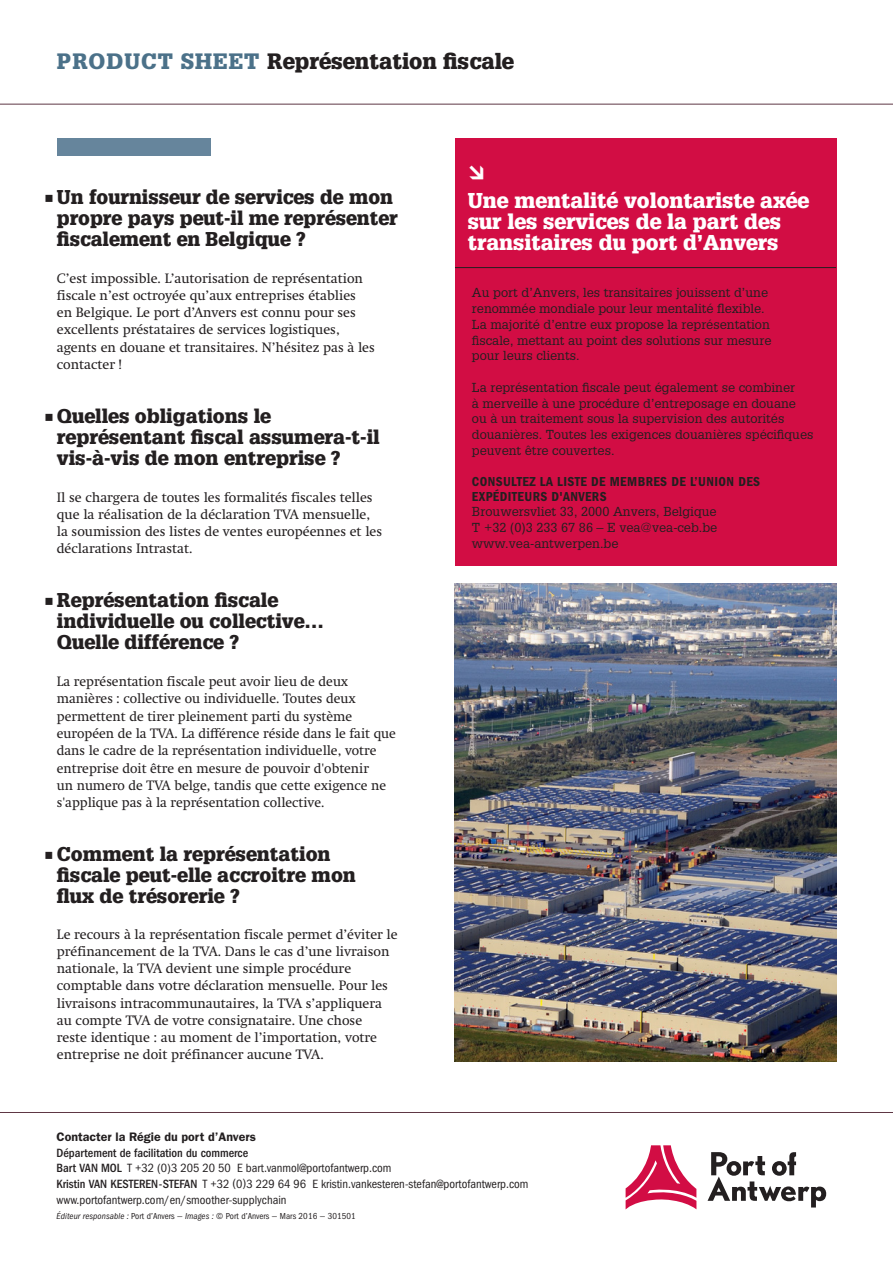
<style>
.page{position:relative;width:893px;height:1263px;background:#fff}
.page>*{position:absolute;margin:0;border:0;box-sizing:border-box;transform-origin:0 0}
.t1{font:900 21.75px "Glypha LT Std";color:#231f20}
.t2{font:900 21px/21px "Glypha LT Std";color:#fff}
.t3{font:900 19.5px/21px "Glypha LT Std";color:#231f20}
.t4{font:13.5px/17.2px "Swift";color:#231f20}
.p_kadertekst{font:13.5px/15px "ITC Franklin Gothic Std Dm Cd";letter-spacing:.03em;color:#231f20}
.p_kadertekst-2{font:12.75px/15.8px "Glypha LT Std";color:#231f20}
.t5{font:condensed 12.3px/15.8px "ITC Franklin Gothic Std";color:#231f20}
.t6{font:500 condensed 12.3px/15.8px "ITC Franklin Gothic Std";color:#231f20}
.t7{font:600 12.3px "ITC Franklin Gothic Std";color:#231f20}
.t8{font:condensed 9px "ITC Franklin Gothic Std";letter-spacing:.01em;color:#231f20}
.s1{color:#4b7189}
.s2{font-weight:400}
.s3{font-weight:500}
.s4{font-style:italic}
</style>
<div class="page">
<hr style="left:0;top:104px;width:893px;height:1px;background:#5e3744">
<svg style="left:626px;top:1145px;width:70px;height:64px"></svg>
<svg style="left:707px;top:1152px;width:119px;height:55px"></svg>
<hr style="left:0;top:1112px;width:893px;height:1px;background:#5e3744">
<div style="left:57px;top:139px;width:154px;height:17px;background:#66859c"></div>
<img style="left:455px;top:583px;width:381px;height:478px">
<div style="left:455px;top:139px;width:381px;height:427px;background:#d20d44"></div>
<hr style="left:455px;top:267px;width:381px;height:1px;background:#231f20">
<p class="t1" style="left:57px;top:48px;width:459px"><span class="s1">PRODUCT SHEET</span> Représentation fiscale</p>
<p class="t3" style="left:57px;top:186px;width:342px;text-indent:-13px">○Un fournisseur de services de mon propre pays peut-il me représenter fiscalement en Belgique ?</p>
<p class="t4" style="left:57px;top:269px;width:319px">C’est impossible. L’autorisation de représentation fiscale n’est octroyée qu’aux entreprises établies<br>en Belgique. Le port d’Anvers est connu pour ses excellents préstataires de services logistiques, agents en douane et transitaires. N’hésitez pas à les contacter !</p>
<p class="t3" style="left:57px;top:405px;width:324px;text-indent:-13px">○Quelles obligations le représentant fiscal assumera-t-il vis-à-vis de mon entreprise ?</p>
<p class="t4" style="left:57px;top:488px;width:327px">Il se chargera de toutes les formalités fiscales telles que la réalisation de la déclaration TVA mensuelle, la soumission des listes de ventes européennes et les déclarations Intrastat.</p>
<p class="t3" style="left:57px;top:590px;width:269px;text-indent:-13px">○Représentation fiscale individuelle ou collective…<br>Quelle différence ?</p>
<p class="t4" style="left:57px;top:673px;width:341px">La représentation fiscale peut avoir lieu de deux manières : collective ou individuelle. Toutes deux permettent de tirer pleinement parti du système européen de la TVA. La différence réside dans le fait que dans le cadre de la représentation individuelle, votre entreprise doit être en mesure de pouvoir d'obtenir<br>un numero de TVA belge, tandis que cette exigence ne s'applique pas à la représentation collective.</p>
<p class="t3" style="left:57px;top:843px;width:301px;text-indent:-13px">○ Comment la représentation fiscale peut-elle accroitre mon flux de trésorerie ?</p>
<p class="t4" style="left:57px;top:925px;width:342px">Le recours à la représentation fiscale permet d’éviter le préfinancement de la TVA. Dans le cas d’une livraison nationale, la TVA devient une simple procédure comptable dans votre déclaration mensuelle. Pour les livraisons intracommunautaires, la TVA s’appliquera au compte TVA de votre consignataire. Une chose<br>reste identique : au moment de l’importation, votre entreprise ne doit préfinancer aucune TVA.</p>
<p class="t2" style="left:468px;top:190px;width:343px">Une mentalité volontariste axée sur les services de la part des transitaires du port d’Anvers</p>
<p class="p_kadertekst-2" style="left:472px;top:285px;width:301px">Au port d’Anvers, les transitaires jouissent d’une renommée mondiale pour leur mentalité flexible.<br>La majorité d’entre eux propose la représentation fiscale, mettant au point des solutions sur mesure pour leurs clients.</p>
<p class="p_kadertekst-2" style="left:472px;top:379px;width:343px">La représentation fiscale peut également se combiner<br>à merveille à une procédure d’entreposage en douane ou à un traitement sous la supervision des autorités douanières. Toutes les exigences douanières spécifiques peuvent être couvertes.</p>
<p class="p_kadertekst" style="left:472px;top:474px;width:290px">CONSULTEZ LA LISTE DE MEMBRES DE L’UNION DES<br>EXPÉDITEURS D'ANVERS</p>
<p class="p_kadertekst-2" style="left:472px;top:504px;width:246px">Brouwersvliet 33, 2000 Anvers, Belgique</p>
<p class="p_kadertekst-2" style="left:472px;top:519px;width:247px">T +32 (0)3 233 67 86 – E vea@vea-ceb.be</p>
<p class="p_kadertekst-2" style="left:472px;top:535px;width:148px">www.vea-antwerpen.be</p>
<p class="t7" style="left:57px;top:1129px;width:201px">Contacter la Régie du port d’Anvers</p>
<p class="t6" style="left:57px;top:1145px;width:336px">Département de facilitation du commerce<br>Bart VAN MOL <span class="s2">T +32 (0)3 205 20 50 E bart.vanmol@portofantwerp.com</span></p>
<p class="t5" style="left:57px;top:1176px;width:473px"><span class="s3">Kristin VAN KESTEREN-STEFAN</span> T +32 (0)3 229 64 96 E kristin.vankesteren-stefan@portofantwerp.com www.portofantwerp.com/en/smoother-supplychain</p>
<p class="t8" style="left:57px;top:1211px;width:301px"><span class="s4">Éditeur responsable :</span> Port d’Anvers — <span class="s4">Images :</span> © Port d’Anvers — Mars 2016 — 301501</p>
</div>
